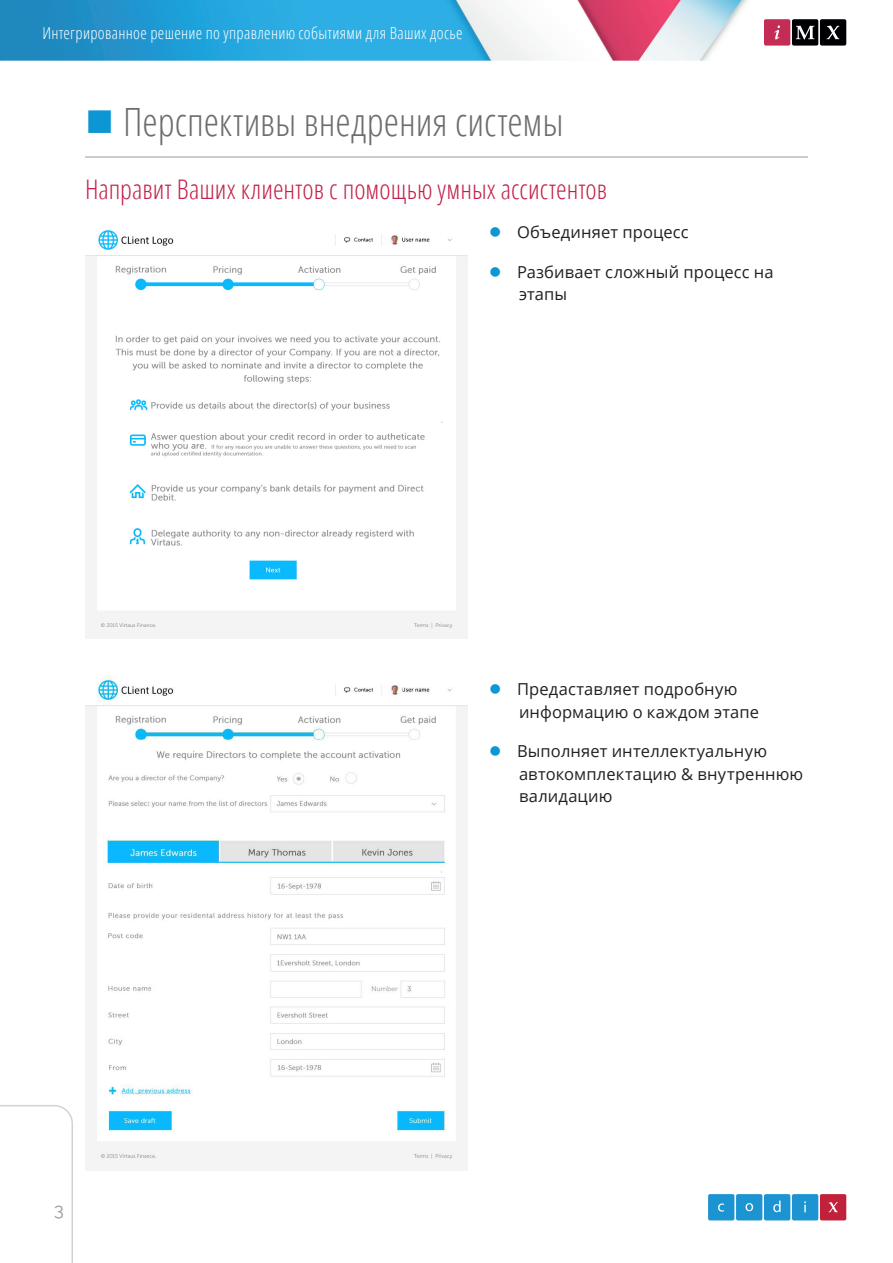
<style>
.page{position:relative;width:893px;height:1263px;background:#fff}
.page>*{position:absolute;margin:0;border:0;box-sizing:border-box;transform-origin:0 0}
.t1{font:300 condensed 39px "Open Sans";color:#6c6d70}
.Heading_2{font:300 condensed 27px "Open Sans";color:#c31f4a}
.t2{font:18px "Raleway";color:#939598}
.Body{font:16.5px "Open Sans";letter-spacing:.005em;color:#231f20}
.t3{font:300 condensed 16.5px "Open Sans";letter-spacing:.02em;color:#fff}
</style>
<div class="page">
<img style="left:0;top:0;width:748px;height:61px">
<svg style="left:764px;top:19px;width:82px;height:27px;background:#623442"></svg>
<svg style="left:708px;top:1194px;width:138px;height:26px;background:#4e88bb"></svg>
<svg style="left:0;top:1105px;width:73px;height:158px"></svg>
<img style="left:85px;top:676px;width:383px;height:494px">
<img style="left:85px;top:230px;width:383px;height:408px">
<hr style="left:85px;top:156px;width:723px;height:2px;background:#bcbdc0">
<p class="t3" style="left:43px;top:22px;width:422px">Интегрированное решение по управлению событиями для Ваших досье</p>
<p class="t1" style="left:123px;top:96px;width:442px">Перспективы внедрения системы</p>
<p class="Heading_2" style="left:85px;top:171px;width:524px">Направит Ваших клиентов с помощью умных ассистентов</p>
<p class="Body" style="left:517px;top:221px;width:173px">Объединяет процесс</p>
<p class="Body" style="left:517px;top:260px;width:258px">Разбивает сложный процесс на</p>
<p class="Body" style="left:519px;top:283px;width:50px">этапы</p>
<p class="t2" style="left:54px;top:1199px;width:11px">3</p>
<p class="Body" style="left:517px;top:678px;width:222px">Предаставляет подробную</p>
<p class="Body" style="left:519px;top:700px;width:242px">информацию о каждом этапе</p>
<p class="Body" style="left:517px;top:740px;width:252px">Выполняет интеллектуальную</p>
<p class="Body" style="left:519px;top:762px;width:286px">автокомплектацию &amp; внутреннюю</p>
<p class="Body" style="left:519px;top:785px;width:95px">валидацию</p>
</div>
